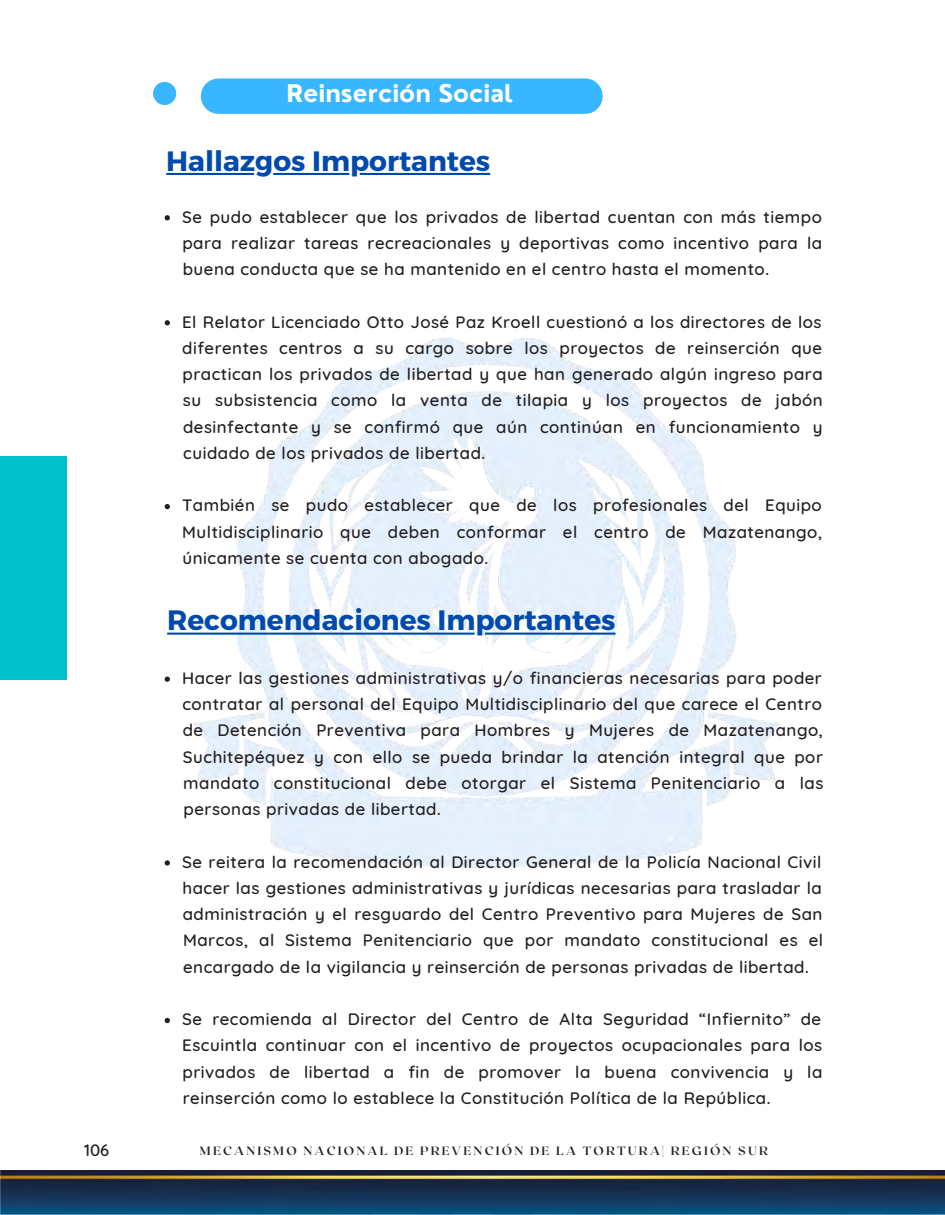
<style>
.page{position:relative;width:945px;height:1215px;background:#fff}
.page>*{position:absolute;margin:0;border:0;box-sizing:border-box;transform-origin:0 0}
.t1{font:700 28.05px "Montserrat";color:#004aad}
.t2{font:700 23.85px "Nourd";color:#fff}
.t3{font:500 16.8px/26.2px "Quicksand";letter-spacing:.03em;color:#231f20;text-align:justify}
.t4{font:700 12px "Roxborough CF";letter-spacing:.18em;color:#231f20}
</style>
<div class="page">
<div style="left:201px;top:78px;width:402px;height:36px;background:#38b6ff;border-radius:17px"></div>
<div style="left:153px;top:82px;width:23px;height:23px;background:#38b6ff;border-radius:50%"></div>
<img style="left:188px;top:337px;width:591px;height:531px">
<hr style="left:360px;top:173px;width:130px;height:2px;background:#004aad">
<hr style="left:273px;top:173px;width:76px;height:2px;background:#004aad">
<hr style="left:166px;top:173px;width:88px;height:2px;background:#004aad">
<svg style="left:165px;top:215px;width:5px;height:5px"></svg>
<svg style="left:165px;top:320px;width:5px;height:5px"></svg>
<svg style="left:165px;top:504px;width:5px;height:5px"></svg>
<hr style="left:485px;top:633px;width:130px;height:2px;background:#004aad">
<hr style="left:167px;top:633px;width:308px;height:2px;background:#004aad">
<svg style="left:165px;top:677px;width:5px;height:5px"></svg>
<svg style="left:165px;top:860px;width:5px;height:6px"></svg>
<svg style="left:165px;top:1018px;width:5px;height:5px"></svg>
<div style="left:0;top:456px;width:66px;height:224px;background:#00c2cb"></div>
<img style="left:0;top:1170px;width:945px;height:45px">
<p class="t2" style="left:287px;top:80px;width:228px">Reinserción Social</p>
<p class="t1" style="left:166px;top:143px;width:325px">Hallazgos Importantes</p>
<p class="t3" style="left:182px;top:202px;width:642px">Se pudo establecer que los privados de libertad cuentan con más tiempo para realizar tareas recreacionales y deportivas como incentivo para la buena conducta que se ha mantenido en el centro hasta el momento.</p>
<p class="t3" style="left:182px;top:307px;width:642px">El Relator Licenciado Otto José Paz Kroell cuestionó a los directores de los diferentes centros a su cargo sobre los proyectos de reinserción que practican los privados de libertad y que han generado algún ingreso para su subsistencia como la venta de tilapia y los proyectos de jabón desinfectante y se confirmó que aún continúan en funcionamiento y cuidado de los privados de libertad.</p>
<p class="t3" style="left:182px;top:491px;width:641px">También se pudo establecer que de los profesionales del Equipo Multidisciplinario que deben conformar el centro de Mazatenango, únicamente se cuenta con abogado.</p>
<p class="t1" style="left:167px;top:603px;width:450px">Recomendaciones Importantes</p>
<p class="t3" style="left:182px;top:663px;width:643px">Hacer las gestiones administrativas y/o financieras necesarias para poder contratar al personal del Equipo Multidisciplinario del que carece el Centro de Detención Preventiva para Hombres y Mujeres de Mazatenango, Suchitepéquez y con ello se pueda brindar la atención integral que por mandato constitucional debe otorgar el Sistema Penitenciario a las personas privadas de libertad.</p>
<p class="t3" style="left:182px;top:847px;width:643px">Se reitera la recomendación al Director General de la Policía Nacional Civil hacer las gestiones administrativas y jurídicas necesarias para trasladar la administración y el resguardo del Centro Preventivo para Mujeres de San Marcos, al Sistema Penitenciario que por mandato constitucional es el encargado de la vigilancia y reinserción de personas privadas de libertad.</p>
<p class="t3" style="left:182px;top:1005px;width:642px">Se recomienda al Director del Centro de Alta Seguridad “Infiernito” de Escuintla continuar con el incentivo de proyectos ocupacionales para los privados de libertad a fin de promover la buena convivencia y la reinserción como lo establece la Constitución Política de la República.</p>
<p class="t3" style="left:84px;top:1135px;width:27px">106</p>
<p class="t4" style="left:200px;top:1143px;width:570px">MECANISMO NACIONAL DE PREVENCIÓN DE LA TORTURA| REGIÓN SUR</p>
</div>
